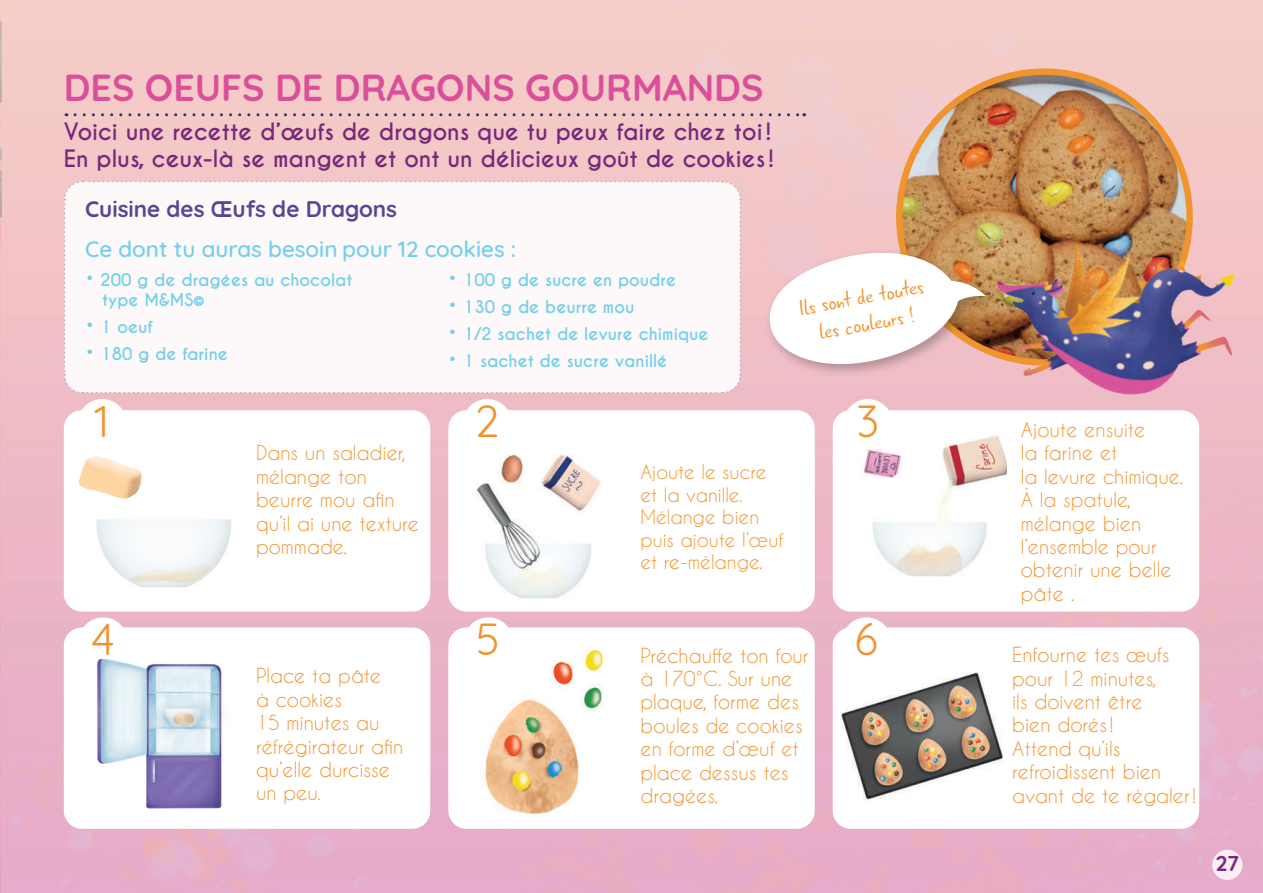
<style>
.page{position:relative;width:1263px;height:893px;background:#fff}
.page>*{position:absolute;margin:0;border:0;box-sizing:border-box;transform-origin:0 0}
.t1{font:43.8px "Quicksand";color:#f0942e}
.t2{font:700 37.5px "Quicksand";color:#db4f9a}
.t3{font:700 22.5px/27px "Caviar Dreams";color:#78287c}
.t4{font:500 22.5px "Quicksand";color:#72cfea}
.t5{font:22.5px/27px "Gunny Rewritten";color:#f0942e;text-align:center}
.t6{font:700 22.5px "Quicksand";color:#564795}
.t7{font:700 21.3px "Quicksand";color:#78287c}
.t8{font:19.5px/23.4px "Caviar Dreams";color:#f0942e}
.t9{font:18.75px/22.5px "Caviar Dreams";color:#f0942e}
.t10{font:700 16.5px/19.8px "Caviar Dreams";color:#72cfea}
.s1{font-size:22.5px}
</style>
<div class="page">
<img style="left:0;top:0;width:1263px;height:893px">
<div style="left:448px;top:410px;width:367px;height:201px;background:#fff;border-radius:18px"></div>
<div style="left:64px;top:410px;width:366px;height:201px;background:#fff;border-radius:18px"></div>
<div style="left:833px;top:410px;width:366px;height:201px;background:#fff;border-radius:18px"></div>
<div style="left:64px;top:627px;width:366px;height:202px;background:#fff;border-radius:18px"></div>
<div style="left:448px;top:627px;width:367px;height:202px;background:#fff;border-radius:18px"></div>
<div style="left:833px;top:627px;width:366px;height:202px;background:#fff;border-radius:18px"></div>
<img style="left:476px;top:454px;width:125px;height:145px">
<img style="left:899px;top:72px;width:290px;height:176px">
<svg style="left:63px;top:180px;width:679px;height:214px"></svg>
<div style="left:77px;top:399px;width:50px;height:50px;background:#fff;border-radius:50%"></div>
<div style="left:462px;top:399px;width:50px;height:50px;background:#fff;border-radius:50%"></div>
<img style="left:485px;top:649px;width:119px;height:166px">
<img style="left:861px;top:449px;width:146px;height:128px">
<div style="left:843px;top:399px;width:50px;height:50px;background:#fff;border-radius:50%"></div>
<div style="left:78px;top:617px;width:50px;height:50px;background:#fff;border-radius:50%"></div>
<div style="left:464px;top:617px;width:49px;height:50px;background:#fff;border-radius:50%"></div>
<div style="left:842px;top:617px;width:49px;height:50px;background:#fff;border-radius:50%"></div>
<div style="left:764px;top:248px;width:234px;height:130px;background:#efbec7"></div>
<svg style="left:762px;top:250px;width:178px;height:122px"></svg>
<img style="left:78px;top:456px;width:153px;height:131px">
<img style="left:940px;top:160px;width:323px;height:305px">
<svg style="left:75px;top:113px;width:730px;height:3px;background:#c3a6b0"></svg>
<img style="left:841px;top:672px;width:163px;height:128px">
<div style="left:1212px;top:850px;width:30px;height:30px;background:#faeef4;border-radius:50%"></div>
<img style="left:0;top:677px;width:46px;height:216px">
<img style="left:97px;top:659px;width:127px;height:150px">
<h2 class="t2" style="left:64px;top:57px;width:701px">DES OEUFS DE DRAGONS GOURMANDS</h2>
<p class="t3" style="left:64px;top:119px;width:712px">Voici une recette d’œufs de dragons que tu peux faire chez toi!<br>En plus, ceux-là se mangent et ont un délicieux goût de cookies !</p>
<p class="t6" style="left:85px;top:191px;width:314px">Cuisine des Œufs de Dragons</p>
<p class="t4" style="left:85px;top:231px;width:433px">Ce dont tu auras besoin pour 12 cookies :</p>
<p class="t10" style="left:102px;top:271px;width:252px;text-indent:-17px"><span class="s1">•</span> 200 g de dragées au chocolat type M&amp;MS©</p>
<p class="t10" style="left:85px;top:318px;width:69px"><span class="s1">•</span> 1 oeuf</p>
<p class="t10" style="left:85px;top:345px;width:144px"><span class="s1">•</span> 180 g de farine</p>
<p class="t10" style="left:448px;top:271px;width:230px"><span class="s1">•</span> 100 g de sucre en poudre</p>
<p class="t10" style="left:448px;top:298px;width:188px"><span class="s1">•</span> 130 g de beurre mou</p>
<p class="t10" style="left:448px;top:325px;width:262px"><span class="s1">•</span> 1/2 sachet de levure chimique</p>
<p class="t10" style="left:448px;top:352px;width:221px"><span class="s1">•</span> 1 sachet de sucre vanillé</p>
<h1 class="t1" style="left:95px;top:387px;width:16px">1</h1>
<h1 class="t1" style="left:475px;top:387px;width:26px">2</h1>
<p class="t8" style="left:256px;top:441px;width:165px">Dans un saladier, mélange ton beurre mou afin qu’il ai une texture pommade.</p>
<p class="t9" style="left:640px;top:460px;width:144px">Ajoute le sucre et la vanille.<br>Mélange bien puis ajoute l’œuf et re-mélange.</p>
<p class="t5" style="left:797px;top:295px;width:127px;rotate:-10deg">Ils sont de toutes les couleurs !</p>
<h1 class="t1" style="left:856px;top:387px;width:24px">3</h1>
<p class="t8" style="left:1021px;top:418px;width:164px">Ajoute ensuite<br>la farine et<br>la levure chimique.<br>À la spatule, mélange bien l’ensemble pour obtenir une belle pâte .</p>
<h1 class="t1" style="left:91px;top:606px;width:26px">4</h1>
<h1 class="t1" style="left:476px;top:606px;width:26px">5</h1>
<h1 class="t1" style="left:854px;top:606px;width:25px">6</h1>
<p class="t8" style="left:640px;top:643px;width:170px">Préchauffe ton four à 170°C. Sur une plaque, forme des boules de cookies en forme d’œuf et place dessus tes dragées.</p>
<p class="t8" style="left:1012px;top:643px;width:186px">Enfourne tes œufs pour 12 minutes,<br>ils doivent être<br>bien dorés!<br>Attend qu’ils refroidissent bien avant de te régaler!</p>
<p class="t8" style="left:256px;top:664px;width:149px">Place ta pâte<br>à cookies<br>15 minutes au réfrégirateur afin qu’elle durcisse un peu.</p>
<p class="t7" style="left:1216px;top:846px;width:25px">27</p>
</div>
